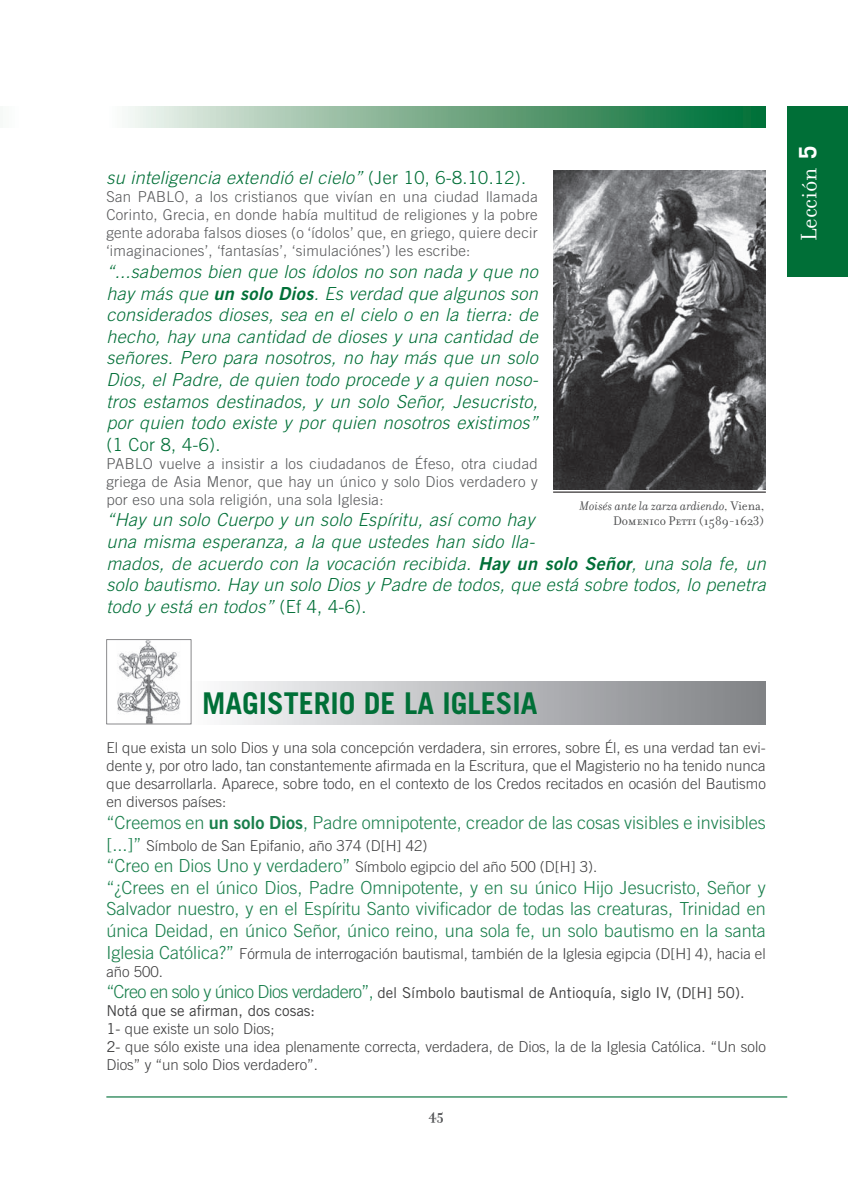
<style>
.page{position:relative;width:851px;height:1191px;background:#fff}
.page>*{position:absolute;margin:0;border:0;box-sizing:border-box;transform-origin:0 0}
.t1{font:700 30px "Trade Gothic";color:#006f37}
.t2{font:24px "Filosofia";color:#fff}
.t3{font:italic 300 18px/21.6px "Trade Gothic";letter-spacing:.02em;color:#006f37;text-align:justify}
.t4{font:300 18px/21.6px "Trade Gothic";color:#197f4c;text-align:justify}
.t5{font:300 18px "Trade Gothic";color:#006f37}
.t6{font:300 15px/18px "Trade Gothic";color:#3f3f40}
.t7{font:300 15px/18px "Trade Gothic";letter-spacing:.02em;color:#57585a;text-align:justify}
.t8{font:700 15px "Filosofia";color:#57585a}
.t9{font:italic 13.5px "Filosofia";color:#4b4c4d}
.t10{font:13.5px "Filosofia Small Caps";color:#4b4c4d}
.s1{font-style:normal}
.s2{font-family:"Trade Gothic Bold Two";font-weight:400}
.s3{font-family:"Filosofia"}
.s4{font-size:18px;color:#197f4c}
.s5{font-weight:400}
.s6{font-family:"Trade Gothic";font-weight:700}
</style>
<div class="page">
<div style="left:184px;top:682px;width:581px;height:42px;background:linear-gradient(to right,#fcfcfd,#7f8185)"></div>
<svg style="left:106px;top:639px;width:85px;height:85px"></svg>
<div style="left:106px;top:106px;width:659px;height:22px;background:linear-gradient(to right,#f8f5f0,#00682d)"></div>
<div style="left:787px;top:106px;width:60px;height:170px;background:#006f37"></div>
<hr style="left:106px;top:1096px;width:681px;height:1px;background:#006f37">
<img style="left:553px;top:170px;width:212px;height:319px">
<hr style="left:553px;top:491px;width:212px;height:1px;background:#231f20">
<div style="left:0;top:106px;width:21px;height:22px;background:#fafcfb"></div>
<p class="t3" style="left:106px;top:167px;width:421px">su inteligencia extendió el cielo” <span class="s1">(Jer 10, 6-8.10.12).</span></p>
<p class="t7" style="left:106px;top:188px;width:433px">San PABLO, a los cristianos que vivían en una ciudad llamada Corinto, Grecia, en donde había multitud de religiones y la pobre gente adoraba falsos dioses (o ‘ídolos’ que, en griego, quiere decir ‘imaginaciones’, ‘fantasías’, ‘simulaciónes’) les escribe:</p>
<p class="t3" style="left:106px;top:260px;width:433px">“...sabemos bien que los ídolos no son nada y que no hay más que <span class="s2">un solo Dios</span>. Es verdad que algunos son considerados dioses, sea en el cielo o en la tierra: de hecho, hay una cantidad de dioses y una cantidad de señores. Pero para nosotros, no hay más que un solo Dios, el Padre, de quien todo procede y a quien noso&shy;tros estamos destinados, y un solo Señor, Jesucristo, por quien todo existe y por quien nosotros existimos”</p>
<p class="t5" style="left:106px;top:434px;width:116px">(1 Cor 8, 4-6).</p>
<p class="t7" style="left:106px;top:454px;width:433px">PABLO vuelve a insistir a los ciudadanos de Éfeso, otra ciudad griega de Asia Menor, que hay un único y solo Dios verdadero y por eso una sola religión, una sola Iglesia:</p>
<p class="t3" style="left:106px;top:509px;width:661px;text-align:left">“Hay un solo Cuerpo y un solo Espíritu, así como hay<br>una misma esperanza, a la que ustedes han sido lla-<br>mados, de acuerdo con la vocación recibida. <span class="s2">Hay un solo Señor</span>, una sola fe, un solo bautismo. Hay un solo Dios y Padre de todos, que está sobre todos, lo penetra todo y está en todos” <span class="s1">(Ef 4, 4-6).</span></p>
<p class="t9" style="left:579px;top:499px;width:186px">Moisés ante la zarza ardiendo, <span class="s1">Viena,</span></p>
<p class="t10" style="left:613px;top:514px;width:153px">Domenico Petti <span class="s3">(1589-1623)</span></p>
<h1 class="t1" style="left:202px;top:684px;width:337px">MAGISTERIO DE LA IGLESIA</h1>
<p class="t6" style="left:106px;top:739px;width:661px;text-align:justify">El que exista un solo Dios y una sola concepción verdadera, sin errores, sobre Él, es una verdad tan evi&shy;dente y, por otro lado, tan constantemente afirmada en la Escritura, que el Magisterio no ha tenido nunca que desarrollarla. Aparece, sobre todo, en el contexto de los Credos recitados en ocasión del Bautismo en diversos países:</p>
<p class="t4" style="left:106px;top:811px;width:661px">“Creemos en <span class="s2">un solo Dios</span>, Padre omnipotente, creador de las cosas visibles e invisibles</p>
<p class="t6" style="left:106px;top:834px;width:492px;line-height:21.6px"><span class="s4">[...]”</span> Símbolo de San Epifanio, año 374 (D[H] 42)<br><span class="s4">“Creo en Dios Uno y verdadero”</span> Símbolo egipcio del año 500 (D[H] 3).</p>
<p class="t4" style="left:106px;top:876px;width:660px">“¿Crees en el único Dios, Padre Omnipotente, y en su único Hijo Jesucristo, Señor y Salvador nuestro, y en el Espíritu Santo vivificador de todas las creaturas, Trinidad en única Deidad, en único Señor, único reino, una sola fe, un solo bautismo en la santa</p>
<p class="t6" style="left:106px;top:944px;width:660px"><span class="s4">Iglesia Católica?”</span> Fórmula de interrogación bautismal, también de la Iglesia egipcia (D[H] 4), hacia el año 500.</p>
<p class="t6" style="left:106px;top:983px;width:661px"><span class="s4">“Creo en solo y único Dios verdadero”,</span> <span class="s5">del Símbolo bautismal de Antioquía, siglo IV, (D[H] 50).<br>Notá que se afirman, dos cosas:<br>1-</span> que existe un solo Dios;<br><span class="s5">2-</span> que sólo existe una idea plenamente correcta, verdadera, de Dios, la de la Iglesia Católica. “Un solo Dios” y “un solo Dios verdadero”.</p>
<p class="t8" style="left:428px;top:1105px;width:17px">45</p>
<h2 class="t2" style="left:795px;top:241px;width:97px;rotate:-90deg">Lección <span class="s6">5</span></h2>
</div>
